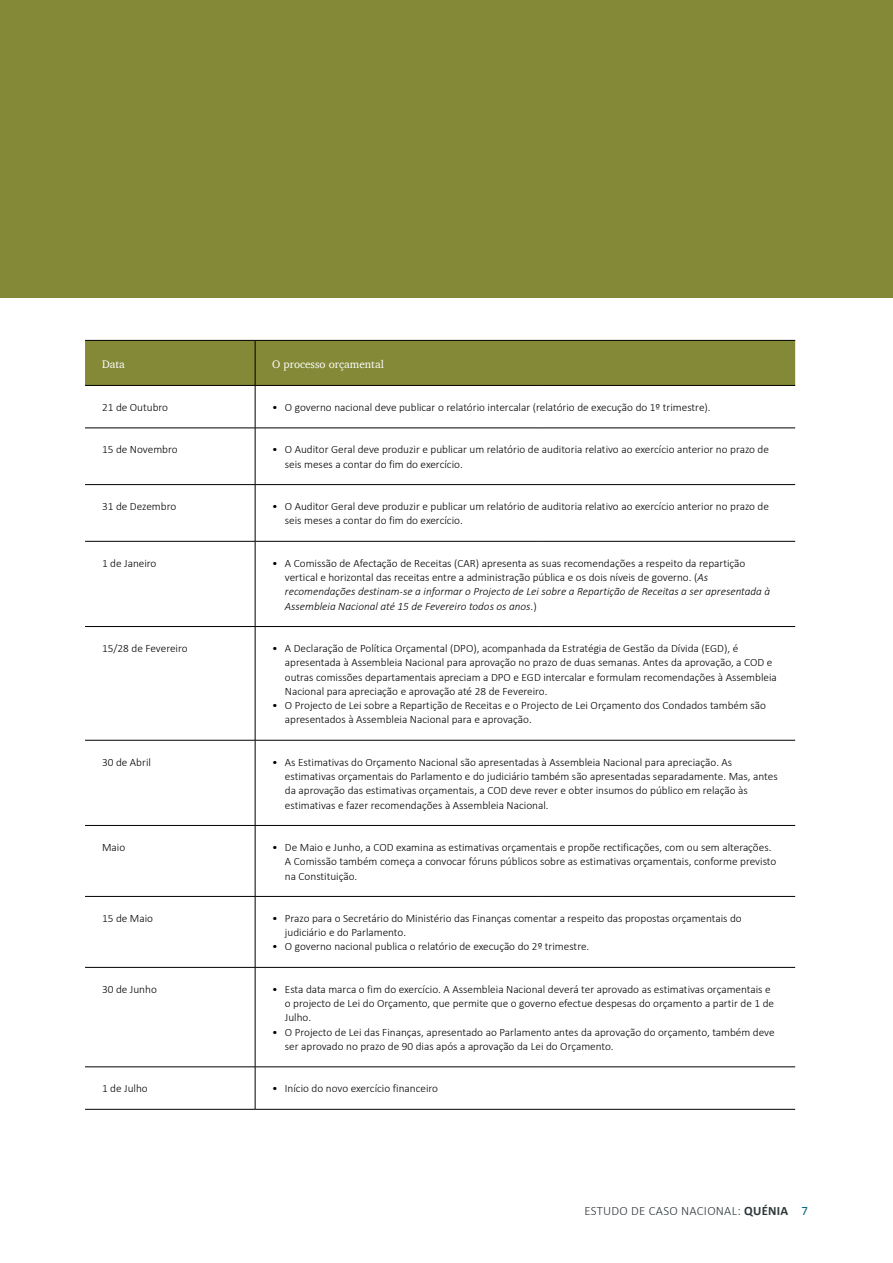
<style>
.page{position:relative;width:893px;height:1263px;background:#fff}
.page>*{position:absolute;margin:0;border:0;box-sizing:border-box;transform-origin:0 0}
.t1{font:300 12.75px "Calibri";letter-spacing:.02em;color:#2d3739}
.t2{font:300 11.25px/14.2px "Calibri";color:#000}
.t3{font:11.25px "Charter";color:#fff}
.s1{font-style:italic}
.s2{font-weight:700}
.s3{font-weight:400;color:#006380}
</style>
<div class="page">
<div style="left:0;top:0;width:893px;height:298px;background:#838936"></div>
<div style="left:85px;top:341px;width:710px;height:44px;background:#838936"></div>
<hr style="left:85px;top:340px;width:170px;height:1px;background:#000">
<hr style="left:255px;top:340px;width:285px;height:1px;background:#000">
<hr style="left:255px;top:341px;width:1px;height:44px;background:#000">
<hr style="left:540px;top:340px;width:255px;height:1px;background:#000">
<hr style="left:85px;top:385px;width:170px;height:1px;background:#000">
<hr style="left:255px;top:385px;width:285px;height:1px;background:#000">
<hr style="left:255px;top:386px;width:1px;height:42px;background:#000">
<hr style="left:540px;top:385px;width:255px;height:1px;background:#000">
<hr style="left:85px;top:428px;width:170px;height:1px;background:#000">
<hr style="left:255px;top:428px;width:285px;height:1px;background:#000">
<hr style="left:255px;top:428px;width:1px;height:56px;background:#000">
<hr style="left:540px;top:428px;width:255px;height:1px;background:#000">
<hr style="left:85px;top:484px;width:170px;height:1px;background:#000">
<hr style="left:255px;top:484px;width:285px;height:1px;background:#000">
<hr style="left:255px;top:485px;width:1px;height:56px;background:#000">
<hr style="left:540px;top:484px;width:255px;height:1px;background:#000">
<hr style="left:85px;top:541px;width:170px;height:1px;background:#000">
<hr style="left:255px;top:541px;width:285px;height:1px;background:#000">
<hr style="left:255px;top:541px;width:1px;height:85px;background:#000">
<hr style="left:540px;top:541px;width:255px;height:1px;background:#000">
<hr style="left:85px;top:626px;width:170px;height:1px;background:#000">
<hr style="left:255px;top:626px;width:285px;height:1px;background:#000">
<hr style="left:255px;top:627px;width:1px;height:113px;background:#000">
<hr style="left:540px;top:626px;width:255px;height:1px;background:#000">
<hr style="left:85px;top:740px;width:170px;height:1px;background:#000">
<hr style="left:255px;top:740px;width:285px;height:1px;background:#000">
<hr style="left:255px;top:740px;width:1px;height:85px;background:#000">
<hr style="left:540px;top:740px;width:255px;height:1px;background:#000">
<hr style="left:85px;top:825px;width:170px;height:1px;background:#000">
<hr style="left:255px;top:825px;width:285px;height:1px;background:#000">
<hr style="left:255px;top:826px;width:1px;height:70px;background:#000">
<hr style="left:540px;top:825px;width:255px;height:1px;background:#000">
<hr style="left:85px;top:896px;width:170px;height:1px;background:#000">
<hr style="left:255px;top:896px;width:285px;height:1px;background:#000">
<hr style="left:255px;top:896px;width:1px;height:71px;background:#000">
<hr style="left:540px;top:896px;width:255px;height:1px;background:#000">
<hr style="left:85px;top:967px;width:170px;height:1px;background:#000">
<hr style="left:255px;top:967px;width:285px;height:1px;background:#000">
<hr style="left:255px;top:967px;width:1px;height:100px;background:#000">
<hr style="left:540px;top:967px;width:255px;height:1px;background:#000">
<hr style="left:85px;top:1066px;width:170px;height:1px;background:#000">
<hr style="left:255px;top:1066px;width:285px;height:1px;background:#000">
<hr style="left:255px;top:1067px;width:1px;height:42px;background:#000">
<hr style="left:540px;top:1066px;width:255px;height:1px;background:#000">
<hr style="left:85px;top:1109px;width:170px;height:1px;background:#000">
<hr style="left:255px;top:1109px;width:285px;height:1px;background:#000">
<hr style="left:540px;top:1109px;width:255px;height:1px;background:#000">
<p class="t3" style="left:102px;top:355px;width:24px">Data</p>
<p class="t3" style="left:272px;top:355px;width:113px">O processo orçamental</p>
<p class="t2" style="left:102px;top:399px;width:68px">21 de Outubro</p>
<p class="t2" style="left:272px;top:399px;width:440px">• O governo nacional deve publicar o relatório intercalar (relatório de execução do 1º trimestre).</p>
<p class="t2" style="left:102px;top:442px;width:77px">15 de Novembro</p>
<p class="t2" style="left:285px;top:442px;width:486px;text-indent:-13px">• O Auditor Geral deve produzir e publicar um relatório de auditoria relativo ao exercício anterior no prazo de seis meses a contar do fim do exercício.</p>
<p class="t2" style="left:102px;top:499px;width:76px">31 de Dezembro</p>
<p class="t2" style="left:285px;top:499px;width:486px;text-indent:-13px">• O Auditor Geral deve produzir e publicar um relatório de auditoria relativo ao exercício anterior no prazo de seis meses a contar do fim do exercício.</p>
<p class="t2" style="left:102px;top:555px;width:56px">1 de Janeiro</p>
<p class="t2" style="left:285px;top:555px;width:487px;text-indent:-13px">• A Comissão de Afectação de Receitas (CAR) apresenta as suas recomendações a respeito da repartição vertical e horizontal das receitas entre a administração pública e os dois níveis de governo. (<span class="s1">As recomendações destinam-se a informar o Projecto de Lei sobre a Repartição de Receitas a ser apresentada à Assembleia Nacional até 15 de Fevereiro todos os anos</span>.)</p>
<p class="t2" style="left:102px;top:641px;width:87px">15/28 de Fevereiro</p>
<p class="t2" style="left:285px;top:641px;width:493px;text-indent:-13px">• A Declaração de Política Orçamental (DPO), acompanhada da Estratégia de Gestão da Dívida (EGD), é apresentada à Assembleia Nacional para aprovação no prazo de duas semanas. Antes da aprovação, a COD e outras comissões departamentais apreciam a DPO e EGD intercalar e formulam recomendações à Assembleia Nacional para apreciação e aprovação até 28 de Fevereiro.</p>
<p class="t2" style="left:285px;top:698px;width:483px;text-indent:-13px">• O Projecto de Lei sobre a Repartição de Receitas e o Projecto de Lei Orçamento dos Condados também são apresentados à Assembleia Nacional para e aprovação.</p>
<p class="t2" style="left:102px;top:754px;width:50px">30 de Abril</p>
<p class="t2" style="left:285px;top:754px;width:494px;text-indent:-13px">• As Estimativas do Orçamento Nacional são apresentadas à Assembleia Nacional para apreciação. As estimativas orçamentais do Parlamento e do judiciário também são apresentadas separadamente. Mas, antes da aprovação das estimativas orçamentais, a COD deve rever e obter insumos do público em relação às estimativas e fazer recomendações à Assembleia Nacional.</p>
<p class="t2" style="left:102px;top:839px;width:25px">Maio</p>
<p class="t2" style="left:285px;top:839px;width:493px;text-indent:-13px">• De Maio e Junho, a COD examina as estimativas orçamentais e propõe rectificações, com ou sem alterações.<br>A Comissão também começa a convocar fóruns públicos sobre as estimativas orçamentais, conforme previsto na Constituição.</p>
<p class="t2" style="left:102px;top:910px;width:53px">15 de Maio</p>
<p class="t2" style="left:285px;top:910px;width:458px;text-indent:-13px">• Prazo para o Secretário do Ministério das Finanças comentar a respeito das propostas orçamentais do judiciário e do Parlamento.</p>
<p class="t2" style="left:272px;top:939px;width:319px">• O governo nacional publica o relatório de execução do 2º trimestre.</p>
<p class="t2" style="left:102px;top:981px;width:56px">30 de Junho</p>
<p class="t2" style="left:285px;top:981px;width:491px;text-indent:-13px">• Esta data marca o fim do exercício. A Assembleia Nacional deverá ter aprovado as estimativas orçamentais e o projecto de Lei do Orçamento, que permite que o governo efectue despesas do orçamento a partir de 1 de<br>Julho.</p>
<p class="t2" style="left:285px;top:1024px;width:491px;text-indent:-13px">• O Projecto de Lei das Finanças, apresentado ao Parlamento antes da aprovação do orçamento, também deve ser aprovado no prazo de 90 dias após a aprovação da Lei do Orçamento.</p>
<p class="t2" style="left:102px;top:1081px;width:47px">1 de Julho</p>
<p class="t2" style="left:272px;top:1081px;width:167px">• Início do novo exercício financeiro</p>
<p class="t1" style="left:584px;top:1203px;width:225px">ESTUDO DE CASO NACIONAL: <span class="s2">QUÉNIA</span> <span class="s3">7</span></p>
</div>
